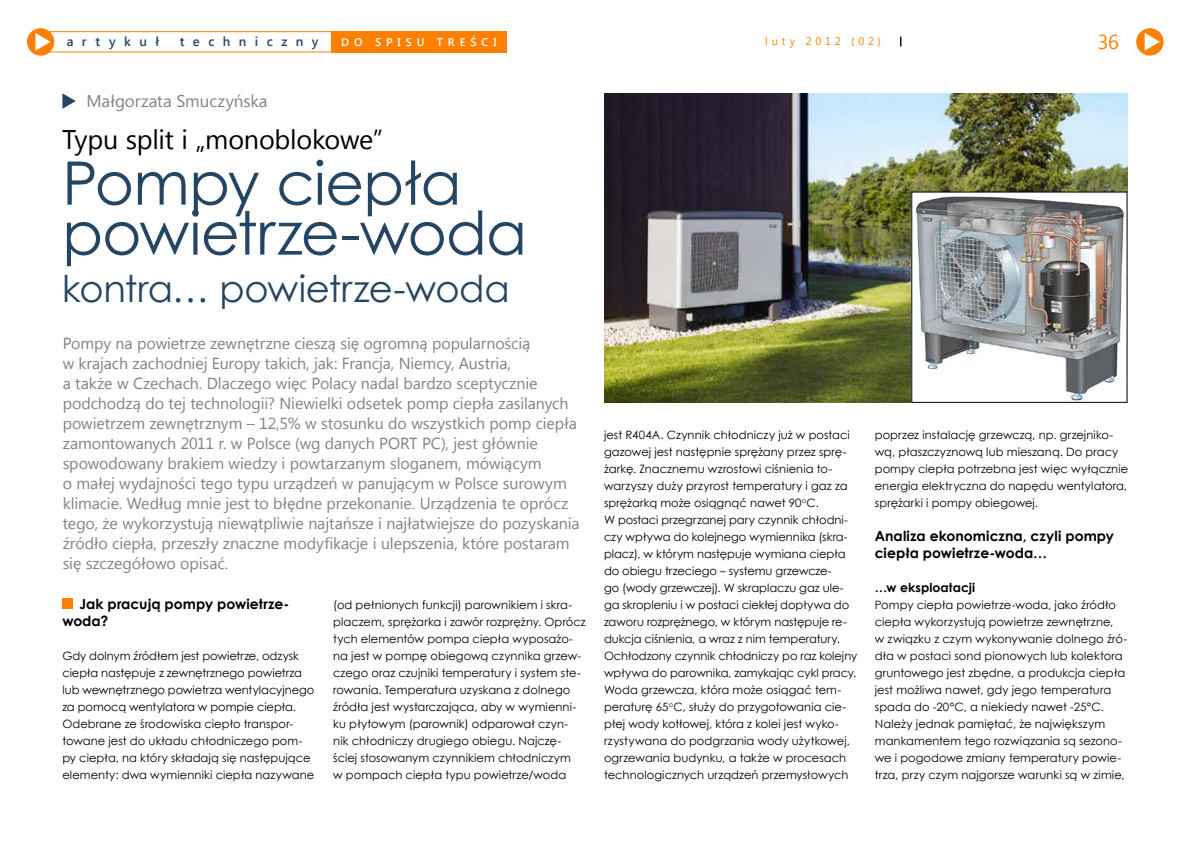
<style>
.page{position:relative;width:1191px;height:842px;background:#fff}
.page>*{position:absolute;margin:0;border:0;box-sizing:border-box;transform-origin:0 0}
.t1{font:60px/50px "Century Gothic";letter-spacing:-.015em;color:#244564}
.t2{font:37px "Century Gothic";letter-spacing:-.01em;color:#244564}
.t3{font:27px "Segoe UI";letter-spacing:-.01em;color:#000}
.t4{font:20px "Segoe UI";color:#ff8000}
.t5{font:17px "Segoe UI";letter-spacing:-.005em;color:#808285}
.t6{font:16px/20px "Segoe UI";letter-spacing:-.005em;color:#808285}
.t7{font:700 14px/17px "Century Gothic";color:#000}
.t8{font:600 13px "Segoe UI";letter-spacing:.645em;color:#244564}
.t9{font:700 12.5px "Century Gothic";letter-spacing:.005em;color:#000}
.t10{font:11.5px/17px "Century Gothic";color:#000}
.t11{font:600 11.1px "Segoe UI";letter-spacing:.445em;color:#fff}
.t12{font:11px "Segoe UI";letter-spacing:.35em;color:#ff8000}
</style>
<div class="page">
<div style="left:27px;top:28px;width:27px;height:28px;background:#ff8000;border-radius:50%"></div>
<svg style="left:35px;top:33px;width:16px;height:17px"></svg>
<div style="left:1136px;top:28px;width:27px;height:28px;background:#ff8000;border-radius:50%"></div>
<svg style="left:1144px;top:33px;width:16px;height:18px"></svg>
<div style="left:33px;top:31px;width:310px;height:21px;border:1px solid #ff8000"></div>
<div style="left:331px;top:31px;width:176px;height:21px;background:#ff8000"></div>
<div style="left:62px;top:599px;width:11px;height:10px;background:#ff8000"></div>
<svg style="left:62px;top:93px;width:14px;height:16px"></svg>
<img style="left:604px;top:94px;width:523px;height:308px">
<img style="left:913px;top:194px;width:212px;height:206px">
<p class="t8" style="left:67px;top:32px;width:94px">artykuł</p>
<p class="t8" style="left:180px;top:32px;width:140px">techniczny</p>
<p class="t11" style="left:341px;top:34px;width:157px">do spisu treści</p>
<p class="t12" style="left:765px;top:34px;width:117px">luty 2012 (02)</p>
<h3 class="t4" style="left:1097px;top:28px;width:23px">36</h3>
<h3 class="t5" style="left:86px;top:89px;width:183px">Małgorzata Smuczyńska</h3>
<h3 class="t3" style="left:62px;top:121px;width:322px">Typu split i „monoblokowe”</h3>
<h1 class="t1" style="left:62px;top:157px;width:466px">Pompy ciepła powietrze-woda</h1>
<h2 class="t2" style="left:62px;top:263px;width:449px">kontra… powietrze-woda</h2>
<p class="t6" style="left:63px;top:333px;width:518px">Pompy na powietrze zewnętrzne cieszą się ogromną popularnością<br>w krajach zachodniej Europy takich, jak: Francja, Niemcy, Austria,<br>a także w Czechach. Dlaczego więc Polacy nadal bardzo sceptycznie podchodzą do tej technologii? Niewielki odsetek pomp ciepła zasilanych powietrzem zewnętrznym – 12,5% w stosunku do wszystkich pomp ciepła zamontowanych 2011 r. w Polsce (wg danych PORT PC), jest głównie spowodowany brakiem wiedzy i powtarzanym sloganem, mówiącym<br>o małej wydajności tego typu urządzeń w panującym w Polsce surowym klimacie. Według mnie jest to błędne przekonanie. Urządzenia te oprócz tego, że wykorzystują niewątpliwie najtańsze i najłatwiejsze do pozyskania źródło ciepła, przeszły znaczne modyfikacje i ulepszenia, które postaram się szczegółowo opisać.</p>
<p class="t7" style="left:62px;top:595px;width:228px;text-indent:17px">Jak pracują pompy powietrze&shy;woda?</p>
<p class="t10" style="left:62px;top:647px;width:253px">Gdy dolnym źródłem jest powietrze, odzysk ciepła następuje z zewnętrznego powietrza lub wewnętrznego powietrza wentylacyjnego za pomocą wentylatora w pompie ciepła.<br>Odebrane ze środowiska ciepło transpor&shy;towane jest do układu chłodniczego pom&shy;py ciepła, na który składają się następujące elementy: dwa wymienniki ciepła nazywane</p>
<p class="t10" style="left:333px;top:596px;width:254px">(od pełnionych funkcji) parownikiem i skra&shy;placzem, sprężarka i zawór rozprężny. Oprócz tych elementów pompa ciepła wyposażo&shy;na jest w pompę obiegową czynnika grzew&shy;czego oraz czujniki temperatury i system ste&shy;rowania. Temperatura uzyskana z dolnego źródła jest wystarczająca, aby w wymienni&shy;ku płytowym (parownik) odparował czyn&shy;nik chłodniczy drugiego obiegu. Najczę&shy;ściej stosowanym czynnikiem chłodniczym<br>w pompach ciepła typu powietrze/woda</p>
<p class="t10" style="left:604px;top:426px;width:255px">jest R404A. Czynnik chłodniczy już w postaci gazowej jest następnie sprężany przez sprę&shy;żarkę. Znacznemu wzrostowi ciśnienia to&shy;warzyszy duży przyrost temperatury i gaz za sprężarką może osiągnąć nawet 90<sup>o</sup>C.<br>W postaci przegrzanej pary czynnik chłodni&shy;czy wpływa do kolejnego wymiennika (skra&shy;placz), w którym następuje wymiana ciepła do obiegu trzeciego – systemu grzewcze-<br>go (wody grzewczej). W skraplaczu gaz ule&shy;ga skropleniu i w postaci ciekłej dopływa do zaworu rozprężnego, w którym następuje re&shy;dukcja ciśnienia, a wraz z nim temperatury.<br>Ochłodzony czynnik chłodniczy po raz kolejny wpływa do parownika, zamykając cykl pracy.<br>Woda grzewcza, która może osiągać tem&shy;peraturę 65<sup>o</sup>C, służy do przygotowania cie&shy;płej wody kotłowej, która z kolei jest wyko&shy;rzystywana do podgrzania wody użytkowej, ogrzewania budynku, a także w procesach technologicznych urządzeń przemysłowych</p>
<p class="t10" style="left:874px;top:426px;width:255px">poprzez instalację grzewczą, np. grzejniko&shy;wą, płaszczyznową lub mieszaną. Do pracy pompy ciepła potrzebna jest więc wyłącznie energia elektryczna do napędu wentylatora, sprężarki i pompy obiegowej.</p>
<p class="t7" style="left:874px;top:527px;width:241px">Analiza ekonomiczna, czyli pompy ciepła powietrze-woda…</p>
<p class="t9" style="left:874px;top:578px;width:102px">…w eksploatacji</p>
<p class="t10" style="left:874px;top:596px;width:254px">Pompy ciepła powietrze-woda, jako źródło ciepła wykorzystują powietrze zewnętrzne,<br>w związku z czym wykonywanie dolnego źró&shy;dła w postaci sond pionowych lub kolektora gruntowego jest zbędne, a produkcja ciepła jest możliwa nawet, gdy jego temperatura spada do -20°C, a niekiedy nawet -25°C.<br>Należy jednak pamiętać, że największym mankamentem tego rozwiązania są sezono&shy;we i pogodowe zmiany temperatury powie&shy;trza, przy czym najgorsze warunki są w zimie,</p>
</div>
